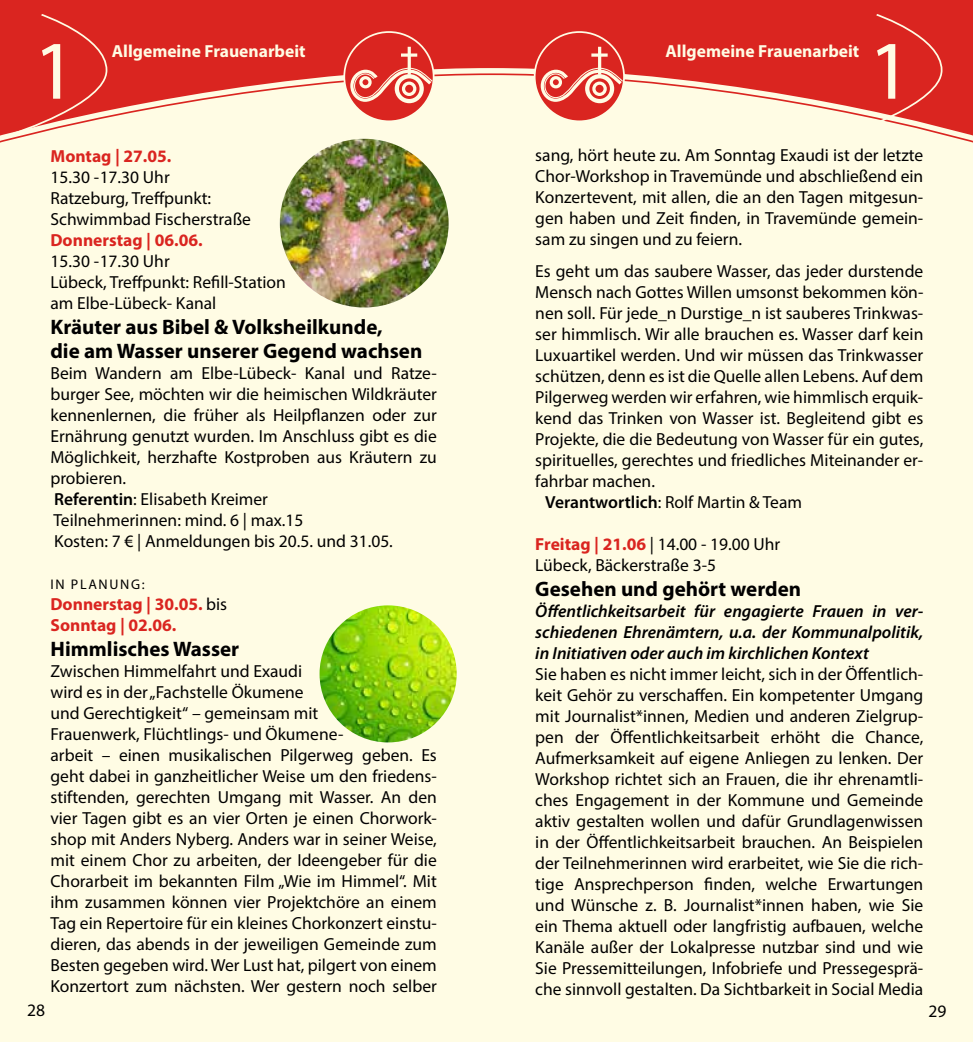
<style>
.page{position:relative;width:973px;height:1042px;background:#fff}
.page>*{position:absolute;margin:0;border:0;box-sizing:border-box;transform-origin:0 0}
.t1{font:84px "Myriad Pro";color:#fffce4}
.t2{font:700 21px/24.5px "Myriad Pro";color:#000}
.t3{font:17.5px/21px "Myriad Pro";color:#000}
.t4{font:italic 600 17.5px/21px "Myriad Pro";color:#000;text-align:justify}
.t5{font:700 17.5px/21px "Myriad Pro";color:#da2520}
.t6{font:700 17.5px "Myriad Pro";color:#fffce4}
.t7{font:14px "Myriad Pro";letter-spacing:.12em;color:#000}
.s1{font-weight:600}
.s2{font-weight:400;color:#000}
.s3{font-weight:700;color:#da2520}
</style>
<div class="page">
<div style="left:0;top:0;width:972px;height:1042px;background:#fffce4"></div>
<svg style="left:0;top:0;width:972px;height:163px;fill:#da2520"></svg>
<svg style="left:0;top:73px;width:972px;height:72px"></svg>
<img style="left:280px;top:139px;width:168px;height:168px;border-radius:84px">
<svg style="left:12px;top:13px;width:96px;height:122px;background:#de4139"></svg>
<svg style="left:846px;top:13px;width:97px;height:122px;background:#e04840"></svg>
<div style="left:534px;top:32px;width:90px;height:89px;background:#da2520;border-radius:50%"></div>
<div style="left:533px;top:31px;width:91px;height:91px;border:2px solid #fffce4;border-radius:50%"></div>
<svg style="left:591px;top:53px;width:16px;height:4px"></svg>
<hr style="left:598px;top:47px;width:3px;height:28px;background:#fffce4">
<svg style="left:539px;top:66px;width:84px;height:37px"></svg>
<div style="left:344px;top:32px;width:89px;height:89px;background:#da2520;border-radius:50%"></div>
<div style="left:343px;top:31px;width:91px;height:91px;border:2px solid #fffce4;border-radius:50%"></div>
<svg style="left:401px;top:53px;width:16px;height:4px"></svg>
<svg style="left:407px;top:47px;width:4px;height:19px"></svg>
<svg style="left:348px;top:66px;width:85px;height:37px"></svg>
<img style="left:319px;top:605px;width:137px;height:137px;border-radius:69px">
<h1 class="t1" style="left:33px;top:19px;width:45px">1</h1>
<h1 class="t1" style="left:868px;top:19px;width:45px">1</h1>
<p class="t6" style="left:112px;top:40px;width:195px">Allgemeine Frauenarbeit</p>
<p class="t6" style="left:665px;top:40px;width:195px">Allgemeine Frauenarbeit</p>
<p class="t5" style="left:50px;top:145px;width:122px">Montag | 27.05.</p>
<p class="t3" style="left:50px;top:167px;width:202px">15.30 - 17.30 Uhr<br>Ratzeburg, Treffpunkt:<br>Schwimmbad Fischerstraße</p>
<p class="t5" style="left:50px;top:229px;width:154px">Donnerstag | 06.06.</p>
<p class="t3" style="left:50px;top:251px;width:237px">15.30 - 17.30 Uhr<br>Lübeck, Treffpunkt: Refill-Station am Elbe-Lübeck- Kanal</p>
<p class="t2" style="left:50px;top:314px;width:373px">Kräuter aus Bibel &amp; Volksheilkunde,<br>die am Wasser unserer Gegend wachsen</p>
<p class="t3" style="left:50px;top:363px;width:388px">Beim Wandern am Elbe-Lübeck- Kanal und Ratze&shy;burger See, möchten wir die heimischen Wildkräuter kennenlernen, die früher als Heilpflanzen oder zur Ernährung genutzt wurden. Im Anschluss gibt es die Möglichkeit, herzhafte Kostproben aus Kräutern zu probieren.<br><span class="s1">Referentin</span>: Elisabeth Kreimer<br>Teilnehmerinnen: mind. 6 | max.15<br>Kosten: 7 € | Anmeldungen bis 20.5. und 31.05.</p>
<p class="t7" style="left:51px;top:576px;width:95px">IN PLANUNG:</p>
<p class="t5" style="left:50px;top:593px;width:178px">Donnerstag | 30.05. <span class="s2">bis<br></span>Sonntag | 02.06.</p>
<p class="t2" style="left:50px;top:636px;width:190px">Himmlisches Wasser</p>
<p class="t3" style="left:50px;top:660px;width:388px">Zwischen Himmelfahrt und Exaudi<br>wird es in der „Fachstelle Ökumene<br>und Gerechtigkeit“ – gemeinsam mit<br>Frauenwerk, Flüchtlings- und Ökumene-<br>arbeit – einen musikalischen Pilgerweg geben. Es geht dabei in ganzheitlicher Weise um den friedens&shy;stiftenden, gerechten Umgang mit Wasser. An den vier Tagen gibt es an vier Orten je einen Chorwork&shy;shop mit Anders Nyberg. Anders war in seiner Weise, mit einem Chor zu arbeiten, der Ideengeber für die Chorarbeit im bekannten Film „Wie im Himmel“. Mit ihm zusammen können vier Projektchöre an einem Tag ein Repertoire für ein kleines Chorkonzert einstu&shy;dieren, das abends in der jeweiligen Gemeinde zum Besten gegeben wird. Wer Lust hat, pilgert von einem Konzertort zum nächsten. Wer gestern noch selber</p>
<p class="t3" style="left:535px;top:145px;width:389px;text-align:justify">sang, hört heute zu. Am Sonntag Exaudi ist der letzte Chor-Workshop in Travemünde und abschließend ein Konzertevent, mit allen, die an den Tagen mitgesun&shy;gen haben und Zeit finden, in Travemünde gemein&shy;sam zu singen und zu feiern.</p>
<p class="t3" style="left:535px;top:260px;width:389px">Es geht um das saubere Wasser, das jeder durstende</p>
<p class="t3" style="left:535px;top:281px;width:389px">Mensch nach Gottes Willen umsonst bekommen kön-</p>
<p class="t3" style="left:535px;top:302px;width:389px">nen soll. Für jede_n Durstige_n ist sauberes Trinkwas-</p>
<p class="t3" style="left:535px;top:323px;width:389px">ser himmlisch. Wir alle brauchen es. Wasser darf kein</p>
<p class="t3" style="left:535px;top:344px;width:389px">Luxuartikel werden. Und wir müssen das Trinkwasser</p>
<p class="t3" style="left:535px;top:365px;width:389px">schützen, denn es ist die Quelle allen Lebens. Auf dem</p>
<p class="t3" style="left:535px;top:386px;width:389px">Pilgerweg werden wir erfahren, wie himmlisch erquic-</p>
<p class="t3" style="left:535px;top:407px;width:389px">kend das Trinken von Wasser ist. Begleitend gibt es</p>
<p class="t3" style="left:535px;top:428px;width:389px">Projekte, die die Bedeutung von Wasser für ein gutes,</p>
<p class="t3" style="left:535px;top:449px;width:389px">spirituelles, gerechtes und friedliches Miteinander er-</p>
<p class="t3" style="left:535px;top:470px;width:121px">fahrbar machen.</p>
<p class="t3" style="left:545px;top:491px;width:258px"><span class="s1">Verantwortlich</span>: Rolf Martin &amp; Team</p>
<p class="t3" style="left:535px;top:533px;width:246px"><span class="s3">Freitag | 21.06</span> | 14.00 - 19.00 Uhr<br>Lübeck, Bäckerstraße 3-5</p>
<p class="t2" style="left:535px;top:575px;width:267px">Gesehen und gehört werden</p>
<p class="t4" style="left:535px;top:600px;width:389px">Öffentlichkeitsarbeit für engagierte Frauen in ver&shy;schiedenen Ehrenämtern, u.a. der Kommunalpolitik, in Initiativen oder auch im kirchlichen Kontext</p>
<p class="t3" style="left:535px;top:663px;width:389px;text-align:justify">Sie haben es nicht immer leicht, sich in der Öffentlich&shy;keit Gehör zu verschaffen. Ein kompetenter Umgang mit Journalist*innen, Medien und anderen Zielgrup&shy;pen der Öffentlichkeitsarbeit erhöht die Chance, Aufmerksamkeit auf eigene Anliegen zu lenken. Der Workshop richtet sich an Frauen, die ihr ehrenamtli&shy;ches Engagement in der Kommune und Gemeinde aktiv gestalten wollen und dafür Grundlagenwissen in der Öffentlichkeitsarbeit brauchen. An Beispielen der Teilnehmerinnen wird erarbeitet, wie Sie die rich&shy;tige Ansprechperson finden, welche Erwartungen und Wünsche z. B. Journalist*innen haben, wie Sie ein Thema aktuell oder langfristig aufbauen, welche Kanäle außer der Lokalpresse nutzbar sind und wie Sie Pressemitteilungen, Infobriefe und Pressegesprä&shy;che sinnvoll gestalten. Da Sichtbarkeit in Social Media</p>
<p class="t3" style="left:27px;top:999px;width:19px">28</p>
<p class="t3" style="left:928px;top:1000px;width:19px">29</p>
</div>
